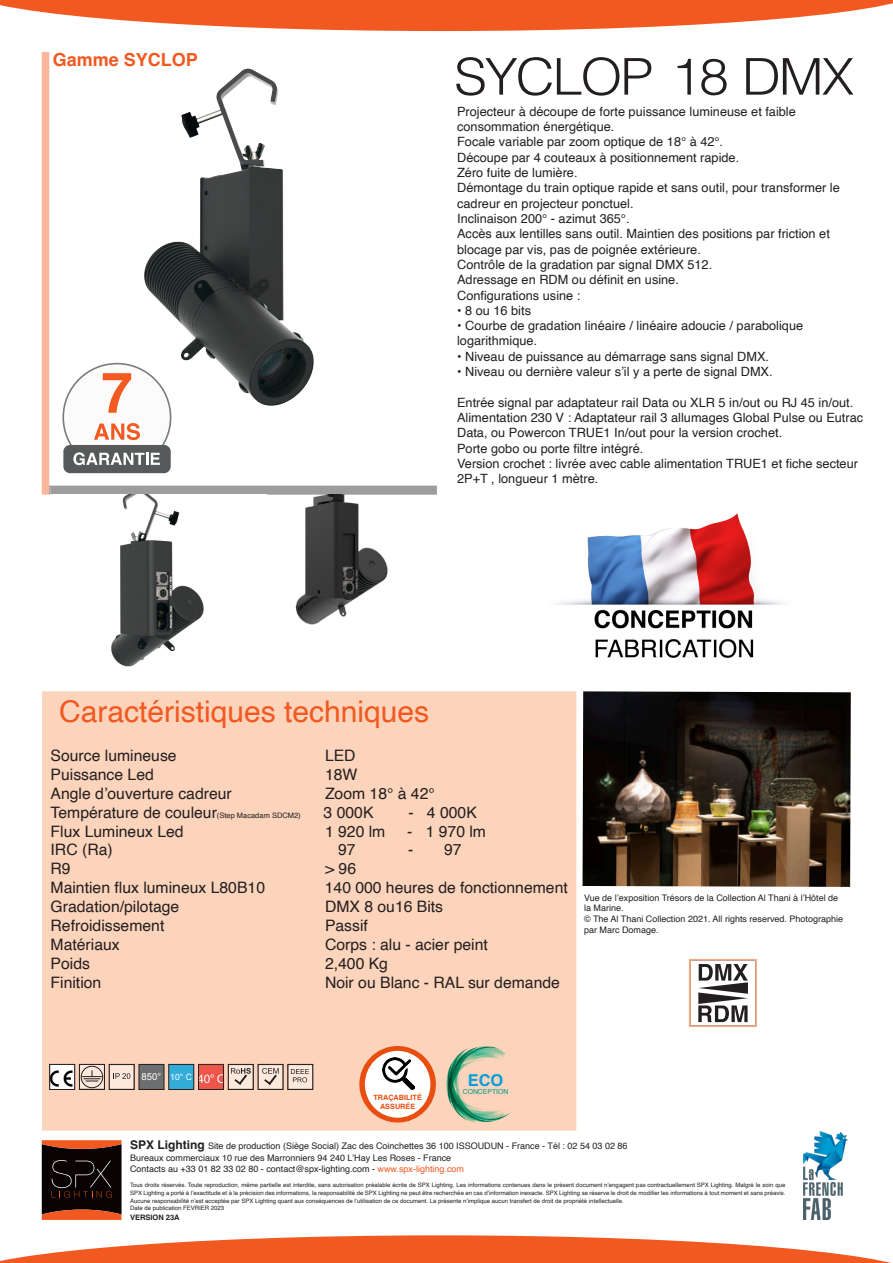
<style>
.page{position:relative;width:893px;height:1263px;background:#fff}
.page>*{position:absolute;margin:0;border:0;box-sizing:border-box;transform-origin:0 0}
.t1{font:300 50.7px "Helvetica";letter-spacing:-.04em;color:#231f20;scale:1.06 1}
._5_CT{font:30px "Helvetica";color:#f15921}
.t2{font:700 18px "Helvetica";color:#f15921}
.t3{font:700 16.35px "Helvetica";color:#009edd}
._4_Texte_info{font:15.75px "Helvetica";color:#231f20}
.Style_de_paragraphe{font:12.75px/15.3px "Helvetica";color:#231f20}
.t4{font:9.6px "Arial";color:#fff}
.t5{font:9px/11.2px "Helvetica";color:#231f20}
.t6{font:8.7px "Arial";color:#fff}
.t7{font:700 7.5px "Helvetica";color:#231f20}
.t8{font:700 7.35px/8.7px "Helvetica";color:#e84e0f;text-align:center}
.t9{font:6.9px "Helvetica";color:#009a88}
.t10{font:6px/7.6px "Helvetica";color:#231f20}
.s1{font-size:7.5px}
.s2{font-weight:700;font-size:12px}
.s3{color:#f15921}
</style>
<div class="page">
<svg style="left:42px;top:1140px;width:80px;height:80px;background:#401d11"></svg>
<img style="left:804px;top:1132px;width:43px;height:88px">
<svg style="left:0;top:0;width:893px;height:31px"></svg>
<svg style="left:0;top:1235px;width:891px;height:28px"></svg>
<img style="left:582px;top:691px;width:269px;height:196px">
<div style="left:42px;top:52px;width:7px;height:443px;background:#f8b69d"></div>
<img style="left:557px;top:513px;width:228px;height:145px">
<img style="left:65px;top:68px;width:249px;height:350px">
<div style="left:63px;top:364px;width:108px;height:107px;background:#fbfbfc;border-radius:50%"></div>
<svg style="left:103px;top:373px;width:28px;height:40px"></svg>
<svg style="left:94px;top:423px;width:46px;height:17px"></svg>
<div style="left:63px;top:445px;width:108px;height:28px;background:#575a5b;border-radius:7px"></div>
<svg style="left:73px;top:452px;width:87px;height:13px"></svg>
<svg style="left:49px;top:485px;width:388px;height:10px;background:#a9a7a8"></svg>
<div style="left:41px;top:690px;width:536px;height:441px;background:#fcd3bb"></div>
<div style="left:41px;top:690px;width:537px;height:442px;border:2px solid #fff"></div>
<svg style="left:446px;top:1047px;width:65px;height:76px"></svg>
<svg style="left:359px;top:1046px;width:77px;height:76px"></svg>
<div style="left:365px;top:1051px;width:65px;height:67px;background:#fff;border-radius:50%"></div>
<img style="left:383px;top:1057px;width:32px;height:33px">
<svg style="left:698px;top:964px;width:50px;height:58px"></svg>
<div style="left:689px;top:959px;width:68px;height:68px;border:2px solid #f8a87e"></div>
<img style="left:295px;top:495px;width:93px;height:130px">
<img style="left:111px;top:495px;width:93px;height:172px">
<svg style="left:81px;top:1066px;width:21px;height:21px"></svg>
<div style="left:81px;top:1066px;width:22px;height:22px;border:1px solid #231f20;border-radius:50%"></div>
<svg style="left:82px;top:1070px;width:20px;height:12px"></svg>
<div style="left:79px;top:1064px;width:26px;height:26px;border:1px solid #231f20"></div>
<div style="left:109px;top:1064px;width:25px;height:25px;background:#fde8dc"></div>
<svg style="left:113px;top:1073px;width:17px;height:6px"></svg>
<div style="left:109px;top:1064px;width:25px;height:26px;border:1px solid #231f20"></div>
<div style="left:139px;top:1065px;width:25px;height:24px;background:#6d6e6f"></div>
<div style="left:139px;top:1064px;width:25px;height:26px;border:1px solid #231f20"></div>
<div style="left:169px;top:1065px;width:25px;height:24px;background:#32add8"></div>
<div style="left:168px;top:1064px;width:26px;height:26px;border:1px solid #231f20"></div>
<div style="left:198px;top:1065px;width:26px;height:24px;background:#ee554b"></div>
<svg style="left:200px;top:1074px;width:22px;height:9px"></svg>
<div style="left:198px;top:1064px;width:26px;height:26px;border:1px solid #231f20"></div>
<div style="left:228px;top:1064px;width:25px;height:25px;background:#fde8dc"></div>
<svg style="left:231px;top:1068px;width:20px;height:17px"></svg>
<div style="left:228px;top:1064px;width:26px;height:26px;border:1px solid #231f20"></div>
<div style="left:258px;top:1064px;width:25px;height:25px;background:#fde8dc"></div>
<svg style="left:262px;top:1068px;width:17px;height:17px"></svg>
<div style="left:258px;top:1064px;width:25px;height:26px;border:1px solid #231f20"></div>
<div style="left:288px;top:1064px;width:25px;height:25px;background:#fde8dc"></div>
<svg style="left:291px;top:1069px;width:18px;height:13px"></svg>
<div style="left:288px;top:1064px;width:25px;height:26px;border:1px solid #231f20"></div>
<img style="left:52px;top:1066px;width:21px;height:21px">
<div style="left:50px;top:1064px;width:25px;height:25px;border:1px solid #000"></div>
<div style="left:49px;top:1064px;width:26px;height:26px;border:1px solid #231f20"></div>
<p class="t2" style="left:53px;top:48px;width:147px">Gamme SYCLOP</p>
<p class="t1" style="left:454px;top:33px;width:379px">SYCLOP 18 DMX</p>
<p class="Style_de_paragraphe" style="left:457px;top:104px;width:340px">Projecteur à découpe de forte puissance lumineuse et faible consommation énergétique.</p>
<p class="Style_de_paragraphe" style="left:457px;top:135px;width:268px">Focale variable par zoom optique de 18° à 42°.</p>
<p class="Style_de_paragraphe" style="left:457px;top:150px;width:284px">Découpe par 4 couteaux à positionnement rapide.</p>
<p class="Style_de_paragraphe" style="left:457px;top:165px;width:122px">Zéro fuite de lumière.</p>
<p class="Style_de_paragraphe" style="left:457px;top:181px;width:384px">Démontage du train optique rapide et sans outil, pour transformer le cadreur en projecteur ponctuel.</p>
<p class="Style_de_paragraphe" style="left:457px;top:211px;width:174px">Inclinaison 200° - azimut 365°.</p>
<p class="Style_de_paragraphe" style="left:457px;top:227px;width:374px">Accès aux lentilles sans outil. Maintien des positions par friction et blocage par vis, pas de poignée extérieure.</p>
<p class="Style_de_paragraphe" style="left:457px;top:257px;width:257px">Contrôle de la gradation par signal DMX 512.</p>
<p class="Style_de_paragraphe" style="left:457px;top:272px;width:223px">Adressage en RDM ou définit en usine.</p>
<p class="Style_de_paragraphe" style="left:457px;top:288px;width:125px">Configurations usine :</p>
<p class="Style_de_paragraphe" style="left:457px;top:303px;width:75px">• 8 ou 16 bits</p>
<p class="Style_de_paragraphe" style="left:457px;top:318px;width:348px">• Courbe de gradation linéaire / linéaire adoucie / parabolique logarithmique.</p>
<p class="Style_de_paragraphe" style="left:457px;top:349px;width:314px">• Niveau de puissance au démarrage sans signal DMX.</p>
<p class="Style_de_paragraphe" style="left:457px;top:364px;width:317px">• Niveau ou dernière valeur s’il y a perte de signal DMX.</p>
<p class="Style_de_paragraphe" style="left:457px;top:395px;width:398px">Entrée signal par adaptateur rail Data ou XLR 5 in/out ou RJ 45 in/out.</p>
<p class="Style_de_paragraphe" style="left:457px;top:410px;width:408px">Alimentation 230 V : Adaptateur rail 3 allumages Global Pulse ou Eutrac<br>Data, ou Powercon TRUE1 In/out pour la version crochet.</p>
<p class="Style_de_paragraphe" style="left:457px;top:441px;width:188px">Porte gobo ou porte filtre intégré.</p>
<p class="Style_de_paragraphe" style="left:457px;top:456px;width:402px">Version crochet : livrée avec cable alimentation TRUE1 et fiche secteur<br>2P+T , longueur 1 mètre.</p>
<p class="_5_CT" style="left:59px;top:689px;width:372px">Caractéristiques techniques</p>
<p class="_4_Texte_info" style="left:51px;top:743px;width:128px">Source lumineuse</p>
<p class="_4_Texte_info" style="left:325px;top:743px;width:32px">LED</p>
<p class="_4_Texte_info" style="left:51px;top:762px;width:105px">Puissance Led</p>
<p class="_4_Texte_info" style="left:325px;top:762px;width:34px">18W</p>
<p class="_4_Texte_info" style="left:51px;top:781px;width:183px">Angle d’ouverture cadreur</p>
<p class="_4_Texte_info" style="left:325px;top:781px;width:111px">Zoom 18° à 42°</p>
<p class="_4_Texte_info" style="left:51px;top:800px;width:252px">Température de couleur<span class="s1">(Step Macadam SDCM2)</span></p>
<p class="_4_Texte_info" style="left:324px;top:800px;width:51px">3 000K</p>
<p class="_4_Texte_info" style="left:409px;top:800px;width:70px">- 4 000K</p>
<p class="_4_Texte_info" style="left:51px;top:819px;width:135px">Flux Lumineux Led</p>
<p class="_4_Texte_info" style="left:325px;top:819px;width:62px">1 920 lm</p>
<p class="_4_Texte_info" style="left:407px;top:819px;width:80px">- 1 970 lm</p>
<p class="_4_Texte_info" style="left:51px;top:838px;width:64px">IRC (Ra)</p>
<p class="_4_Texte_info" style="left:338px;top:838px;width:19px">97</p>
<p class="_4_Texte_info" style="left:408px;top:838px;width:55px">- 97</p>
<p class="_4_Texte_info" style="left:51px;top:857px;width:22px">R9</p>
<p class="_4_Texte_info" style="left:325px;top:857px;width:33px">&gt; 96</p>
<p class="_4_Texte_info" style="left:51px;top:876px;width:216px">Maintien flux lumineux L80B10</p>
<p class="_4_Texte_info" style="left:325px;top:876px;width:244px">140 000 heures de fonctionnement</p>
<p class="_4_Texte_info" style="left:51px;top:894px;width:130px">Gradation/pilotage</p>
<p class="_4_Texte_info" style="left:325px;top:894px;width:120px">DMX 8 ou16 Bits</p>
<p class="_4_Texte_info" style="left:51px;top:913px;width:115px">Refroidissement</p>
<p class="_4_Texte_info" style="left:325px;top:913px;width:44px">Passif</p>
<p class="_4_Texte_info" style="left:51px;top:932px;width:71px">Matériaux</p>
<p class="_4_Texte_info" style="left:325px;top:932px;width:164px">Corps : alu - acier peint</p>
<p class="_4_Texte_info" style="left:51px;top:951px;width:41px">Poids</p>
<p class="_4_Texte_info" style="left:325px;top:951px;width:65px">2,400 Kg</p>
<p class="_4_Texte_info" style="left:51px;top:970px;width:52px">Finition</p>
<p class="_4_Texte_info" style="left:325px;top:970px;width:236px">Noir ou Blanc - RAL sur demande</p>
<p class="t5" style="left:584px;top:892px;width:256px;line-height:10.8px">Vue de l’exposition Trésors de la Collection Al Thani à l’Hôtel de la Marine.</p>
<p class="t5" style="left:584px;top:914px;width:260px;line-height:10.8px">© The Al Thani Collection 2021. All rights reserved. Photographie par Marc Domage.</p>
<p class="t4" style="left:142px;top:1071px;width:21px">850°</p>
<p class="t6" style="left:170px;top:1071px;width:23px">10° C</p>
<p class="t8" style="left:373px;top:1093px;width:50px">TRAÇABILITÉ<br>ASSURÉE</p>
<p class="t3" style="left:468px;top:1070px;width:37px">ECO</p>
<p class="t9" style="left:463px;top:1086px;width:47px">CONCEPTION</p>
<p class="t5" style="left:130px;top:1141px;width:499px"><span class="s2">SPX Lighting</span> Site de production (Siège Social) Zac des Coinchettes 36 100 ISSOUDUN - France - Tél : 02 54 03 02 86<br>Bureaux commerciaux 10 rue des Marronniers 94 240 L’Hay Les Roses - France<br>Contacts au +33 01 82 33 02 80 - contact@spx-lighting.com - <span class="s3">www.spx-lighting.com</span></p>
<p class="t10" style="left:130px;top:1181px;width:657px">Tous droits réservés. Toute reproduction, même partielle est interdite, sans autorisation préalable écrite de SPX Lighting. Les informations contenues dans le présent document n’engagent pas contractuellement SPX Lighting. Malgré le soin que SPX Lighting a porté à l’exactitude et à la précision des informations, la responsabilité de SPX Lighting ne peut être recherchée en cas d’information inexacte. SPX Lighting se réserve le droit de modifier les informations à tout moment et sans préavis.<br>Aucune responsabilité n’est acceptée par SPX Lighting quant aux conséquences de l’utilisation de ce document. La présente n’implique aucun transfert de droit de propriété intellectuelle.<br>Date de publication FEVRIER 2023</p>
<p class="t7" style="left:130px;top:1213px;width:51px">VERSION 23A</p>
</div>
